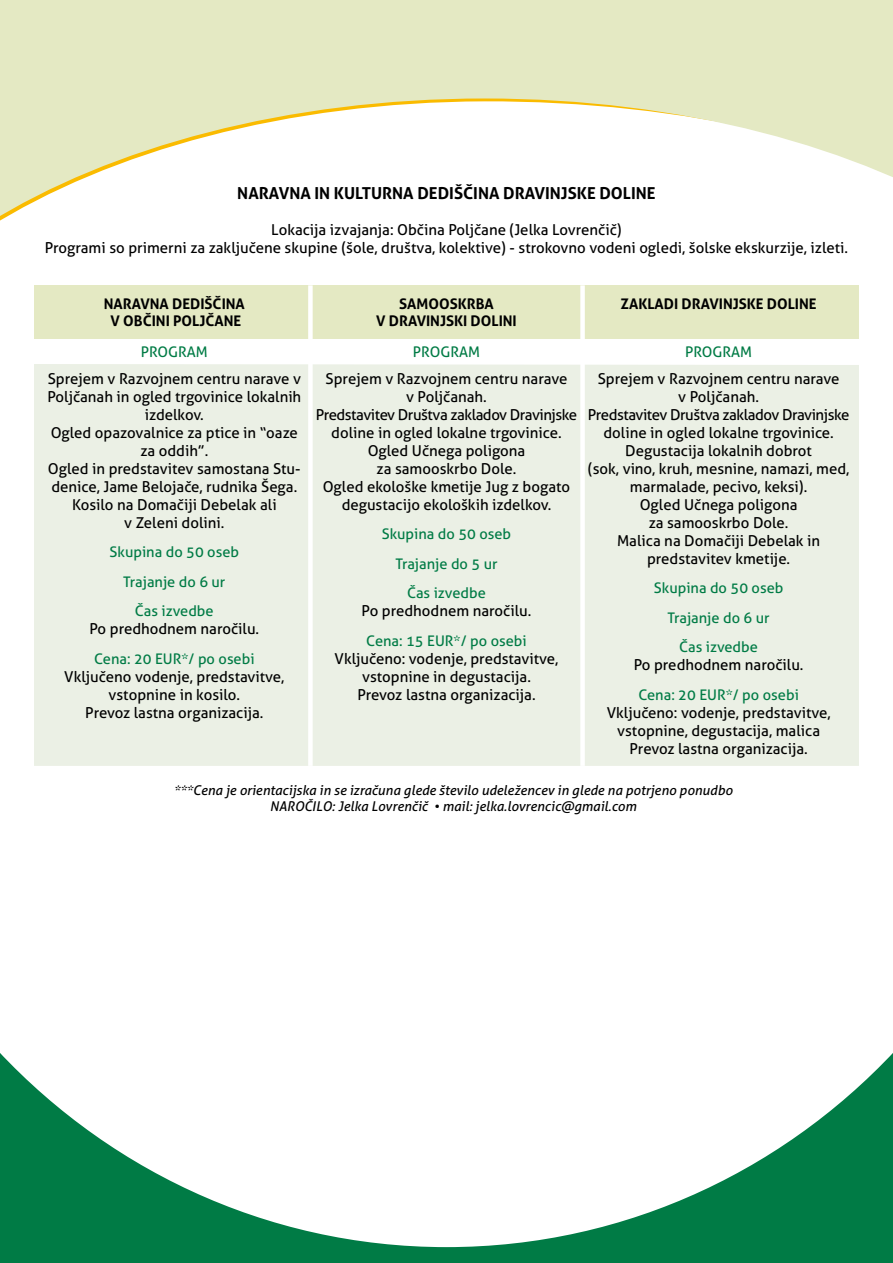
<style>
.page{position:relative;width:893px;height:1263px;background:#fff}
.page>*{position:absolute;margin:0;border:0;box-sizing:border-box;transform-origin:0 0}
.t1{font:700 16.5px "Aller";color:#000}
.t2{font:15px/18px "Aller";color:#000;text-align:center}
.t3{font:14.7px/29.4px "Aller";color:#007b45;text-align:center}
.t4{font:700 14.7px/17.5px "Aller";color:#000;text-align:center}
.t5{font:italic 13.5px/16.2px "Aller";color:#000;text-align:center}
</style>
<div class="page">
<svg style="left:0;top:0;width:893px;height:221px;fill:#e4e9c3"></svg>
<svg style="left:0;top:1053px;width:893px;height:210px"></svg>
<div style="left:34px;top:364px;width:825px;height:402px;background:#ebf0e5"></div>
<div style="left:34px;top:285px;width:825px;height:53px;background:#e4e9c3"></div>
<div style="left:308px;top:285px;width:5px;height:481px;background:#fff"></div>
<div style="left:580px;top:285px;width:5px;height:481px;background:#fff"></div>
<p class="t1" style="left:237px;top:183px;width:420px">NARAVNA IN KULTURNA DEDIŠČINA DRAVINJSKE DOLINE</p>
<p class="t2" style="left:45px;top:221px;width:805px">Lokacija izvajanja: Občina Poljčane (Jelka Lovrenčič)<br>Programi so primerni za zaključene skupine (šole, društva, kolektive) - strokovno vodeni ogledi, šolske ekskurzije, izleti.</p>
<p class="t4" style="left:104px;top:294px;width:143px">NARAVNA DEDIŠČINA<br>V OBČINI POLJČANE</p>
<p class="t3" style="left:141px;top:337px;width:69px">PROGRAM</p>
<p class="t2" style="left:47px;top:369px;width:255px">Sprejem v Razvojnem centru narave v<br>Poljčanah in ogled trgovinice lokalnih izdelkov.<br>Ogled opazovalnice za ptice in “oaze za oddih”.<br>Ogled in predstavitev samostana Stu&shy;denice, Jame Belojače, rudnika Šega.<br>Kosilo na Domačiji Debelak ali<br>v Zeleni dolini.</p>
<p class="t3" style="left:110px;top:537px;width:131px">Skupina do 50 oseb<br>Trajanje do 6 ur<br>Čas izvedbe</p>
<p class="t2" style="left:89px;top:620px;width:171px">Po predhodnem naročilu.</p>
<p class="t3" style="left:94px;top:644px;width:162px">Cena: 20 EUR*/ po osebi</p>
<p class="t2" style="left:64px;top:667px;width:222px">Vključeno vodenje, predstavitve, vstopnine in kosilo.<br>Prevoz lastna organizacija.</p>
<p class="t4" style="left:376px;top:294px;width:142px">SAMOOSKRBA<br>V DRAVINJSKI DOLINI</p>
<p class="t3" style="left:413px;top:337px;width:69px">PROGRAM</p>
<p class="t2" style="left:316px;top:369px;width:263px">Sprejem v Razvojnem centru narave<br>v Poljčanah.<br>Predstavitev Društva zakladov Dravinjske doline in ogled lokalne trgovinice.<br>Ogled Učnega poligona<br>za samooskrbo Dole.<br>Ogled ekološke kmetije Jug z bogato degustacijo ekoloških izdelkov.</p>
<p class="t3" style="left:382px;top:519px;width:131px">Skupina do 50 oseb<br>Trajanje do 5 ur<br>Čas izvedbe</p>
<p class="t2" style="left:362px;top:602px;width:171px">Po predhodnem naročilu.</p>
<p class="t3" style="left:366px;top:626px;width:162px">Cena: 15 EUR*/ po osebi</p>
<p class="t2" style="left:335px;top:649px;width:225px">Vključeno: vodenje, predstavitve, vstopnine in degustacija.<br>Prevoz lastna organizacija.</p>
<p class="t4" style="left:621px;top:294px;width:198px">ZAKLADI DRAVINJSKE DOLINE</p>
<p class="t3" style="left:685px;top:337px;width:69px">PROGRAM</p>
<p class="t2" style="left:588px;top:369px;width:263px">Sprejem v Razvojnem centru narave<br>v Poljčanah.<br>Predstavitev Društva zakladov Dravinjske doline in ogled lokalne trgovinice.<br>Degustacija lokalnih dobrot<br>(sok, vino, kruh, mesnine, namazi, med, marmalade, pecivo, keksi).<br>Ogled Učnega poligona<br>za samooskrbo Dole.<br>Malica na Domačiji Debelak in predstavitev kmetije.</p>
<p class="t3" style="left:654px;top:573px;width:131px">Skupina do 50 oseb<br>Trajanje do 6 ur<br>Čas izvedbe</p>
<p class="t2" style="left:634px;top:656px;width:171px">Po predhodnem naročilu.</p>
<p class="t3" style="left:638px;top:680px;width:162px">Cena: 20 EUR*/ po osebi</p>
<p class="t2" style="left:607px;top:703px;width:225px">Vključeno: vodenje, predstavitve, vstopnine, degustacija, malica<br>Prevoz lastna organizacija.</p>
<p class="t5" style="left:174px;top:782px;width:560px">***Cena je orientacijska in se izračuna glede število udeležencev in glede na potrjeno ponudbo<br>NAROČILO: Jelka Lovrenčič • mail: jelka.lovrencic@gmail.com</p>
</div>
